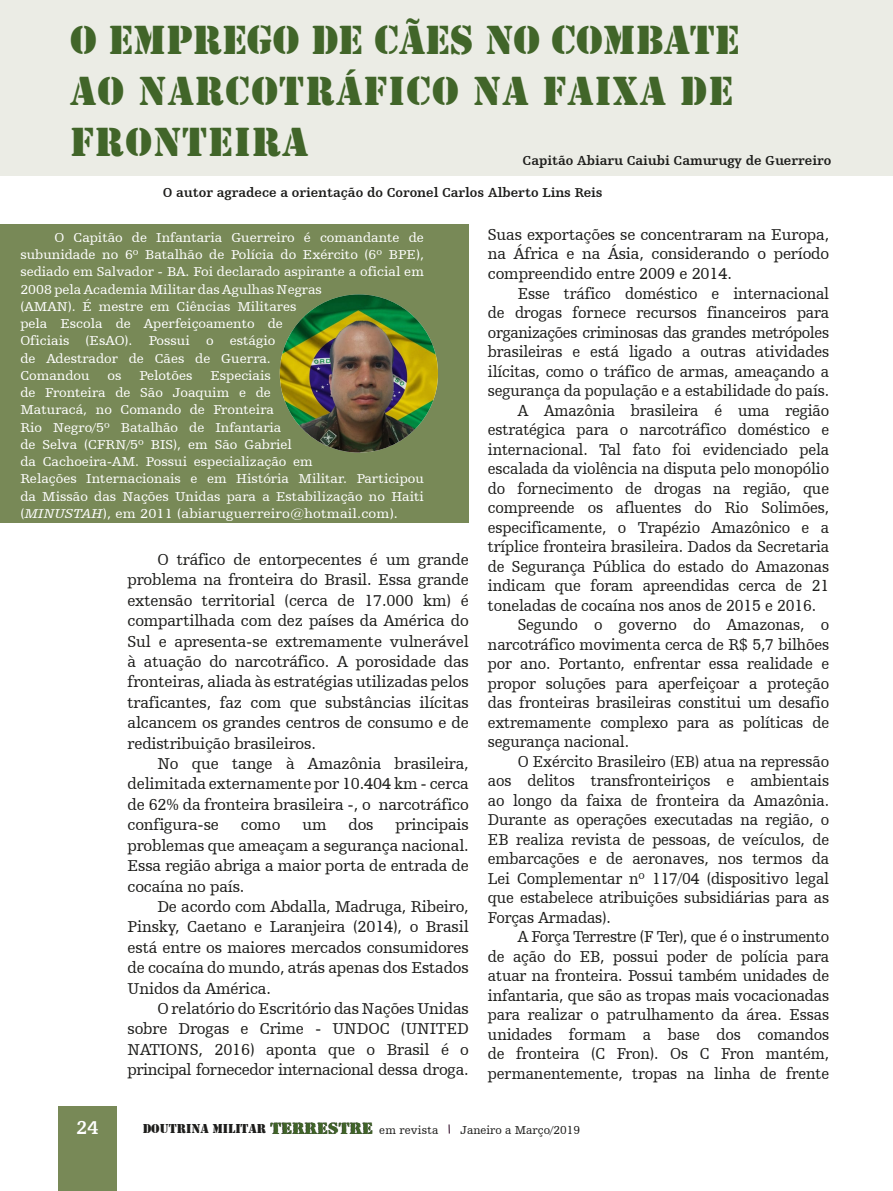
<style>
.page{position:relative;width:893px;height:1191px;background:#fff}
.page>*{position:absolute;margin:0;border:0;box-sizing:border-box;transform-origin:0 0}
.t1{font:42px/51px "Army";letter-spacing:.025em;color:#416529}
.t2{font:700 19.5px "Humanist Slabserif 712 BT";color:#fff}
.t3{font:16.5px "Humanist Slabserif 712 BT";letter-spacing:-.01em;color:#1d1d1b;scale:.96 1}
.t4{font:16.5px/20.4px "Humanist Slabserif 712 BT";letter-spacing:-.01em;color:#1d1d1b;text-align:justify}
.t5{font:13.5px/17.2px "Humanist Slabserif 712 BT";color:#fff;scale:1.05 1}
.t6{font:700 13.5px "Humanist Slabserif 712 BT";color:#1d1d1b}
.t7{font:13.35px "Army";color:#1d1d1b}
.t8{font:12px "Humanist Slabserif 712 BT";color:#1d1d1b}
.s1{font-style:italic}
.s2{font-family:"Rubber Stamp Let Plain";font-size:17.1px}
.s3{font-family:"Humanist Slabserif 712 BT";font-size:12px}
</style>
<div class="page">
<div style="left:58px;top:1106px;width:59px;height:85px;background:#788957"></div>
<div style="left:0;top:0;width:893px;height:175px;background:#ebece5"></div>
<div style="left:0;top:225px;width:469px;height:298px;background:#788957"></div>
<img style="left:280px;top:294px;width:158px;height:158px;border-radius:79px">
<h1 class="t1" style="left:70px;top:15px;width:671px">O EMPREGO DE CÃES NO COMBATE<br>AO NARCOTRÁFICO NA FAIXA DE<br>FRONTEIRA</h1>
<p class="t6" style="left:523px;top:152px;width:310px">Capitão Abiaru Caiubi Camurugy de Guerreiro</p>
<p class="t6" style="left:163px;top:184px;width:441px">O autor agradece a orientação do Coronel Carlos Alberto Lins Reis</p>
<p class="t5" style="left:20px;top:228px;width:386px;text-indent:34px">O Capitão de Infantaria Guerreiro é comandante de subunidade no 6º Batalhão de Polícia do Exército (6º BPE), sediado em Salvador - BA. Foi declarado aspirante a oficial em 2008 pela Academia Militar das Agulhas Negras<br>(AMAN). É mestre em Ciências Militares<br>pela Escola de Aperfeiçoamento de<br>Oficiais (EsAO). Possui o estágio<br>de Adestrador de Cães de Guerra.<br>Comandou</p>
<p class="t5" style="left:20px;top:366px;width:386px;text-indent:190px">Especiais<br>de Fronteira de São Joaquim e de<br>Maturacá, no Comando de Fronteira<br>Rio Negro/5º Batalhão de Infantaria<br>de Selva (CFRN/5º BIS), em São Gabriel<br>da Cachoeira-AM. Possui especialização em<br>Relações Internacionais e em História Militar. Participou da Missão das Nações Unidas para a Estabilização no Haiti (<span class="s1">MINUSTAH</span>), em 2011 (abiaruguerreiro@hotmail.com).</p>
<p class="t5" style="left:108px;top:366px;width:15px">os</p>
<p class="t5" style="left:139px;top:366px;width:52px">Pelotões</p>
<p class="t4" style="left:128px;top:549px;width:343px;text-indent:30px">O tráfico de entorpecentes é um grande problema na fronteira do Brasil. Essa grande extensão territorial (cerca de 17.000 km) é compartilhada com dez países da América do Sul e apresenta-se extremamente vulnerável à atuação do narcotráfico. A porosidade das fronteiras, aliada às estratégias utilizadas pelos traficantes, faz com que substâncias ilícitas alcancem os grandes centros de consumo e de redistribuição brasileiros.</p>
<p class="t4" style="left:128px;top:753px;width:343px;text-indent:30px">No que tange à Amazônia brasileira, delimitada externamente por 10.404 km - cerca de 62% da fronteira brasileira -, o narcotráfico configura-se</p>
<p class="t4" style="left:128px;top:814px;width:343px;text-indent:268px">principais problemas que ameaçam a segurança nacional.<br>Essa região abriga a maior porta de entrada de cocaína no país.</p>
<p class="t4" style="left:128px;top:896px;width:343px;text-indent:30px">De acordo com Abdalla, Madruga, Ribeiro, Pinsky, Caetano e Laranjeira (2014), o Brasil está entre os maiores mercados consumidores de cocaína do mundo, atrás apenas dos Estados Unidos da América.</p>
<p class="t4" style="left:128px;top:998px;width:343px;text-indent:30px">O relatório do Escritório das Nações Unidas sobre Drogas e Crime - UNDOC (UNITED NATIONS, 2016) aponta que o Brasil é o principal fornecedor internacional dessa droga.</p>
<p class="t4" style="left:241px;top:814px;width:41px">como</p>
<p class="t4" style="left:302px;top:814px;width:26px">um</p>
<p class="t4" style="left:348px;top:814px;width:27px">dos</p>
<p class="t4" style="left:488px;top:224px;width:343px;line-height:19.5px">Suas exportações se concentraram na Europa, na África e na Ásia, considerando o período compreendido entre 2009 e 2014.</p>
<p class="t3" style="left:518px;top:283px;width:326px">Esse tráfico doméstico e internacional</p>
<p class="t3" style="left:488px;top:303px;width:357px">de drogas fornece recursos financeiros para</p>
<p class="t3" style="left:488px;top:322px;width:357px">organizações criminosas das grandes metrópoles</p>
<p class="t3" style="left:488px;top:342px;width:357px">brasileiras e está ligado a outras atividades</p>
<p class="t3" style="left:488px;top:361px;width:357px">ilícitas, como o tráfico de armas, ameaçando a</p>
<p class="t3" style="left:488px;top:381px;width:357px">segurança da população e a estabilidade do país.</p>
<p class="t3" style="left:518px;top:400px;width:326px">A Amazônia brasileira é uma região</p>
<p class="t3" style="left:488px;top:420px;width:357px">estratégica para o narcotráfico doméstico e</p>
<p class="t3" style="left:488px;top:439px;width:357px">internacional. Tal fato foi evidenciado pela</p>
<p class="t3" style="left:488px;top:459px;width:357px">escalada da violência na disputa pelo monopólio</p>
<p class="t3" style="left:488px;top:478px;width:357px">do fornecimento de drogas na região, que</p>
<p class="t3" style="left:488px;top:498px;width:357px">compreende os afluentes do Rio Solimões,</p>
<p class="t3" style="left:488px;top:517px;width:357px">especificamente, o Trapézio Amazônico e a</p>
<p class="t3" style="left:488px;top:537px;width:357px">tríplice fronteira brasileira. Dados da Secretaria</p>
<p class="t3" style="left:488px;top:556px;width:357px">de Segurança Pública do estado do Amazonas</p>
<p class="t3" style="left:488px;top:576px;width:357px">indicam que foram apreendidas cerca de 21</p>
<p class="t3" style="left:488px;top:595px;width:343px">toneladas de cocaína nos anos de 2015 e 2016.</p>
<p class="t3" style="left:518px;top:615px;width:326px">Segundo o governo do Amazonas, o</p>
<p class="t3" style="left:488px;top:634px;width:357px">narcotráfico movimenta cerca de R$ 5,7 bilhões</p>
<p class="t3" style="left:488px;top:654px;width:357px">por ano. Portanto, enfrentar essa realidade e</p>
<p class="t3" style="left:488px;top:673px;width:357px">propor soluções para aperfeiçoar a proteção</p>
<p class="t3" style="left:488px;top:693px;width:357px">das fronteiras brasileiras constitui um desafio</p>
<p class="t3" style="left:488px;top:712px;width:357px">extremamente complexo para as políticas de</p>
<p class="t3" style="left:488px;top:732px;width:149px">segurança nacional.</p>
<p class="t3" style="left:518px;top:751px;width:326px">O Exército Brasileiro (EB) atua na repressão</p>
<p class="t3" style="left:488px;top:771px;width:357px">aos delitos transfronteiriços e ambientais</p>
<p class="t3" style="left:488px;top:790px;width:357px">ao longo da faixa de fronteira da Amazônia.</p>
<p class="t3" style="left:488px;top:810px;width:357px">Durante as operações executadas na região, o</p>
<p class="t3" style="left:488px;top:829px;width:357px">EB realiza revista de pessoas, de veículos, de</p>
<p class="t3" style="left:488px;top:849px;width:357px">embarcações e de aeronaves, nos termos da</p>
<p class="t3" style="left:488px;top:868px;width:357px">Lei Complementar nº 117/04 (dispositivo legal</p>
<p class="t3" style="left:488px;top:888px;width:357px">que estabelece atribuições subsidiárias para as</p>
<p class="t3" style="left:488px;top:907px;width:130px">Forças Armadas).</p>
<p class="t3" style="left:518px;top:927px;width:326px">A Força Terrestre (F Ter), que é o instrumento</p>
<p class="t3" style="left:488px;top:946px;width:357px">de ação do EB, possui poder de polícia para</p>
<p class="t3" style="left:488px;top:966px;width:357px">atuar na fronteira. Possui também unidades de</p>
<p class="t3" style="left:488px;top:985px;width:357px">infantaria, que são as tropas mais vocacionadas</p>
<p class="t3" style="left:488px;top:1005px;width:357px">para realizar o patrulhamento da área. Essas</p>
<p class="t3" style="left:488px;top:1024px;width:357px">unidades formam a base dos comandos</p>
<p class="t3" style="left:488px;top:1044px;width:357px">de fronteira (C Fron). Os C Fron mantém,</p>
<p class="t3" style="left:488px;top:1063px;width:357px">permanentemente, tropas na linha de frente</p>
<p class="t2" style="left:77px;top:1115px;width:23px">24</p>
<p class="t7" style="left:143px;top:1120px;width:297px">DOUTRINA MILITAR <span class="s2">TERRESTRE</span> <span class="s3">em revista</span></p>
<p class="t8" style="left:460px;top:1122px;width:121px">Janeiro a Março/2019</p>
</div>
